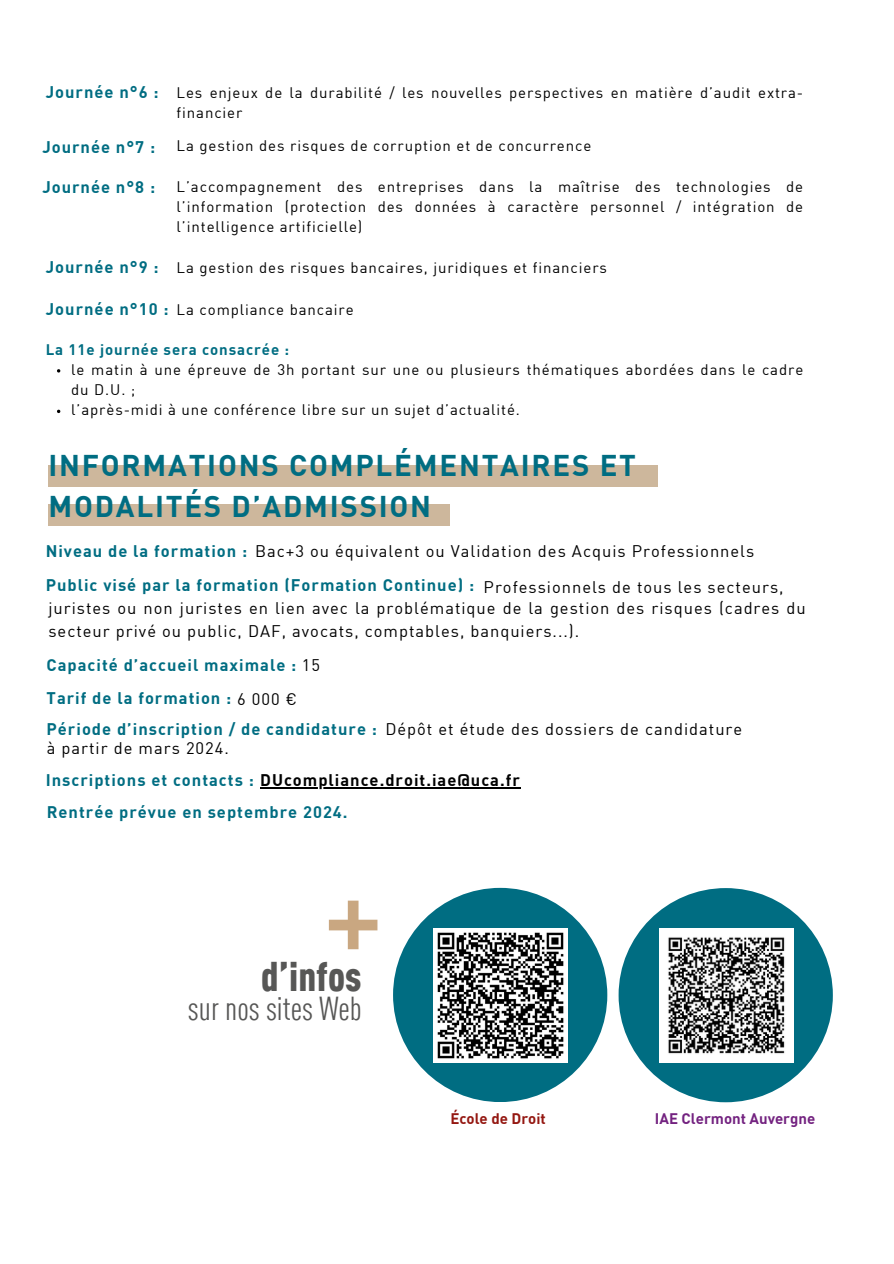
<style>
.page{position:relative;width:894px;height:1264px;background:#fff}
.page>*{position:absolute;margin:0;border:0;box-sizing:border-box;transform-origin:0 0}
.t1{font:700 100.05px "Open Sans";color:#c9a781}
.t2{font:900 condensed 40.5px "DIN Offc";color:#575756}
.t3{font:condensed 32.4px "DIN Offc";color:#575756}
.t4{font:700 29.4px/40.5px "DIN Offc";letter-spacing:.06em;color:#006d82}
.t5{font:16.5px/22.5px "DIN Offc";letter-spacing:.06em;color:#000}
.t6{font:700 16.5px "DIN Offc";letter-spacing:.06em;color:#006d82}
.t7{font:700 16.5px "DIN Offc";letter-spacing:.06em;color:#000}
.t8{font:15px/20.2px "DIN Offc";letter-spacing:.06em;color:#000}
.t9{font:700 15px "DIN Offc";letter-spacing:.06em;color:#006d82}
.t10{font:700 15px "DIN Offc";color:#732280}
.t11{font:700 15px "DIN Offc";color:#941711}
.s1{font-weight:400;color:#000}
.s2{color:#006d82}
</style>
<div class="page">
<div style="left:393px;top:887px;width:214px;height:215px;background:#006d82;border-radius:50%"></div>
<div style="left:48px;top:465px;width:610px;height:21px;background:#cdb79c"></div>
<div style="left:48px;top:504px;width:402px;height:22px;background:#cdb79c"></div>
<div style="left:618px;top:888px;width:214px;height:214px;background:#006d82;border-radius:50%"></div>
<img style="left:433px;top:928px;width:134px;height:134px">
<img style="left:659px;top:928px;width:133px;height:134px">
<hr style="left:260px;top:787px;width:261px;height:1px;background:#000">
<h4 class="t6" style="left:46px;top:85px;width:114px">Journée n°6 :</h4>
<p class="t8" style="left:176px;top:84px;width:628px">Les enjeux de la durabilité / les nouvelles perspectives en matière d’audit extra&shy;financier</p>
<h4 class="t6" style="left:42px;top:140px;width:114px">Journée n°7 :</h4>
<p class="t8" style="left:176px;top:137px;width:416px">La gestion des risques de corruption et de concurrence</p>
<p class="t6" style="left:42px;top:181px;width:114px">Journée n°8 :</p>
<h2 class="t8" style="left:176px;top:177px;width:628px;text-align:justify">L’accompagnement des entreprises dans la maîtrise des technologies de l’information (protection des données à caractère personnel / intégration de l’intelligence artificielle)</h2>
<h4 class="t6" style="left:46px;top:260px;width:114px">Journée n°9 :</h4>
<p class="t8" style="left:176px;top:259px;width:432px">La gestion des risques bancaires, juridiques et financiers</p>
<h4 class="t6" style="left:46px;top:302px;width:124px">Journée n°10 :</h4>
<p class="t8" style="left:176px;top:300px;width:179px">La compliance bancaire</p>
<h4 class="t9" style="left:46px;top:343px;width:245px">La 11e journée sera consacrée :</h4>
<p class="t8" style="left:71px;top:361px;width:733px">le matin à une épreuve de 3h portant sur une ou plusieurs thématiques abordées dans le cadre du D.U. ;</p>
<h4 class="t8" style="left:71px;top:401px;width:450px">l’après-midi à une conférence libre sur un sujet d’actualité.</h4>
<p class="t4" style="left:48px;top:448px;width:589px">INFORMATIONS COMPLÉMENTAIRES ET<br>MODALITÉS D’ADMISSION</p>
<h4 class="t6" style="left:46px;top:544px;width:203px">Niveau de la formation :</h4>
<p class="t5" style="left:255px;top:541px;width:500px">Bac+3 ou équivalent ou Validation des Acquis Professionnels</p>
<h4 class="t6" style="left:46px;top:578px;width:430px">Public visé par la formation (Formation Continue) :</h4>
<p class="t5" style="left:483px;top:577px;width:301px">Professionnels de tous les secteurs,</p>
<h4 class="t5" style="left:48px;top:599px;width:758px">juristes ou non juristes en lien avec la problématique de la gestion des risques (cadres du secteur privé ou public, DAF, avocats, comptables, banquiers...).</h4>
<p class="t6" style="left:47px;top:658px;width:275px">Capacité d’accueil maximale : <span class="s1">15</span></p>
<h4 class="t6" style="left:47px;top:691px;width:252px">Tarif de la formation : <span class="s1">6 000 €</span></h4>
<p class="t6" style="left:47px;top:722px;width:332px">Période d’inscription / de candidature :</p>
<h1 class="t5" style="left:385px;top:719px;width:358px">Dépôt et étude des dossiers de candidature</h1>
<h3 class="t5" style="left:47px;top:738px;width:183px">à partir de mars 2024.</h3>
<p class="t7" style="left:46px;top:773px;width:475px"><span class="s2">Inscriptions et contacts :</span> DUcompliance.droit.iae@uca.fr</p>
<h4 class="t6" style="left:47px;top:805px;width:302px">Rentrée prévue en septembre 2024.</h4>
<p class="t1" style="left:324px;top:853px;width:59px">+</p>
<h4 class="t2" style="left:261px;top:959px;width:102px">d’infos</h4>
<p class="t3" style="left:188px;top:995px;width:175px">sur nos sites Web</p>
<p class="t11" style="left:450px;top:1112px;width:97px">École de Droit</p>
<h4 class="t10" style="left:654px;top:1112px;width:162px">IAE Clermont Auvergne</h4>
</div>
